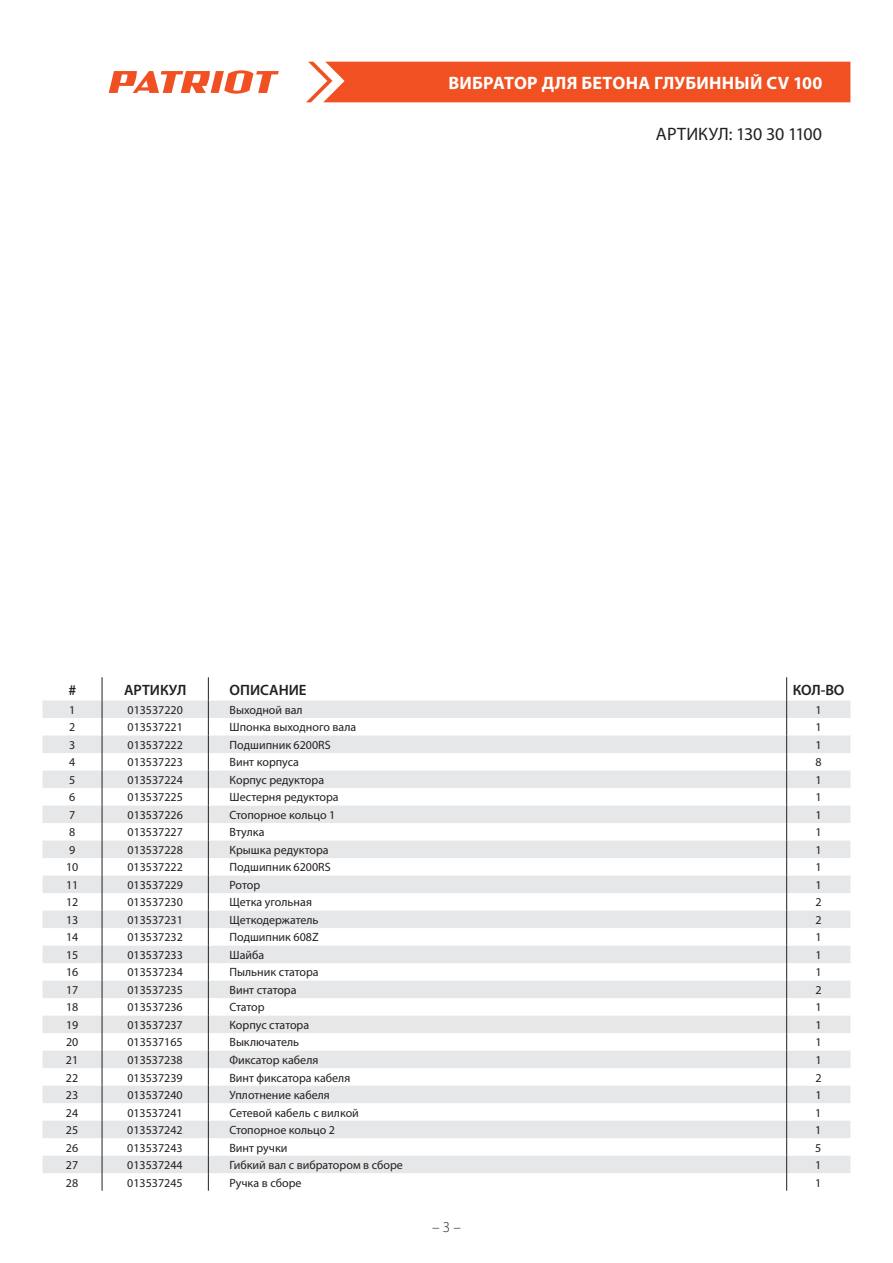
<style>
.page{position:relative;width:893px;height:1263px;background:#fff}
.page>*{position:absolute;margin:0;border:0;box-sizing:border-box;transform-origin:0 0}
.t1{font:700 18px "Myriad Pro";letter-spacing:.015em;color:#fff}
.t2{font:18px "Myriad Pro";color:#231f20}
.t3{font:600 15px "Myriad Pro";color:#231f20}
.t4{font:300 15px "Myriad Pro";color:#231f20}
.t5{font:12px "Myriad Pro";color:#231f20}
</style>
<div class="page">
<div style="left:306px;top:62px;width:544px;height:40px;background:#f15122"></div>
<svg style="left:109px;top:70px;width:170px;height:24px"></svg>
<svg style="left:43px;top:700px;width:807px;height:473px;fill:#e6e7e9"></svg>
<svg style="left:102px;top:677px;width:1px;height:514px"></svg>
<svg style="left:208px;top:677px;width:1px;height:514px"></svg>
<svg style="left:786px;top:677px;width:1px;height:514px"></svg>
<h1 class="t1" style="left:448px;top:73px;width:375px">ВИБРАТОР ДЛЯ БЕТОНА ГЛУБИННЫЙ CV 100</h1>
<h1 class="t2" style="left:656px;top:123px;width:168px">АРТИКУЛ: 130 30 1100</h1>
<p class="t3" style="left:68px;top:680px;width:9px">#</p>
<p class="t3" style="left:124px;top:680px;width:64px">АРТИКУЛ</p>
<p class="t3" style="left:230px;top:680px;width:78px">ОПИСАНИЕ</p>
<p class="t3" style="left:793px;top:680px;width:53px">КОЛ-ВО</p>
<p class="t5" style="left:69px;top:702px;width:8px">1</p>
<p class="t5" style="left:128px;top:702px;width:57px">013537220</p>
<p class="t5" style="left:230px;top:702px;width:75px">Выходной вал</p>
<p class="t5" style="left:815px;top:702px;width:8px">1</p>
<p class="t5" style="left:69px;top:720px;width:8px">2</p>
<p class="t5" style="left:128px;top:720px;width:57px">013537221</p>
<p class="t5" style="left:230px;top:720px;width:128px">Шпонка выходного вала</p>
<p class="t5" style="left:815px;top:720px;width:8px">1</p>
<p class="t5" style="left:69px;top:737px;width:8px">3</p>
<p class="t5" style="left:128px;top:737px;width:57px">013537222</p>
<p class="t5" style="left:230px;top:737px;width:103px">Подшипник 6200RS</p>
<p class="t5" style="left:815px;top:737px;width:8px">1</p>
<p class="t5" style="left:69px;top:755px;width:8px">4</p>
<p class="t5" style="left:128px;top:755px;width:57px">013537223</p>
<p class="t5" style="left:230px;top:755px;width:71px">Винт корпуса</p>
<p class="t5" style="left:815px;top:755px;width:8px">8</p>
<p class="t5" style="left:69px;top:772px;width:8px">5</p>
<p class="t5" style="left:128px;top:772px;width:57px">013537224</p>
<p class="t5" style="left:230px;top:772px;width:96px">Корпус редуктора</p>
<p class="t5" style="left:815px;top:772px;width:8px">1</p>
<p class="t5" style="left:69px;top:790px;width:8px">6</p>
<p class="t5" style="left:128px;top:790px;width:57px">013537225</p>
<p class="t5" style="left:230px;top:790px;width:111px">Шестерня редуктора</p>
<p class="t5" style="left:815px;top:790px;width:8px">1</p>
<p class="t5" style="left:69px;top:807px;width:8px">7</p>
<p class="t5" style="left:128px;top:807px;width:57px">013537226</p>
<p class="t5" style="left:230px;top:807px;width:107px">Стопорное кольцо 1</p>
<p class="t5" style="left:815px;top:807px;width:8px">1</p>
<p class="t5" style="left:69px;top:825px;width:8px">8</p>
<p class="t5" style="left:128px;top:825px;width:57px">013537227</p>
<p class="t5" style="left:230px;top:825px;width:36px">Втулка</p>
<p class="t5" style="left:815px;top:825px;width:8px">1</p>
<p class="t5" style="left:69px;top:842px;width:8px">9</p>
<p class="t5" style="left:128px;top:842px;width:57px">013537228</p>
<p class="t5" style="left:230px;top:842px;width:101px">Крышка редуктора</p>
<p class="t5" style="left:815px;top:842px;width:8px">1</p>
<p class="t5" style="left:66px;top:860px;width:14px">10</p>
<p class="t5" style="left:127px;top:860px;width:57px">013537222</p>
<p class="t5" style="left:230px;top:860px;width:103px">Подшипник 6200RS</p>
<p class="t5" style="left:815px;top:860px;width:8px">1</p>
<p class="t5" style="left:66px;top:877px;width:14px">11</p>
<p class="t5" style="left:127px;top:877px;width:57px">013537229</p>
<p class="t5" style="left:230px;top:877px;width:32px">Ротор</p>
<p class="t5" style="left:815px;top:877px;width:8px">1</p>
<p class="t5" style="left:66px;top:895px;width:14px">12</p>
<p class="t5" style="left:127px;top:895px;width:57px">013537230</p>
<p class="t5" style="left:230px;top:895px;width:84px">Щетка угольная</p>
<p class="t5" style="left:815px;top:895px;width:8px">2</p>
<p class="t5" style="left:66px;top:912px;width:14px">13</p>
<p class="t5" style="left:127px;top:912px;width:57px">013537231</p>
<p class="t5" style="left:230px;top:912px;width:90px">Щеткодержатель</p>
<p class="t5" style="left:815px;top:912px;width:8px">2</p>
<p class="t5" style="left:66px;top:930px;width:14px">14</p>
<p class="t5" style="left:127px;top:930px;width:57px">013537232</p>
<p class="t5" style="left:230px;top:930px;width:91px">Подшипник 608Z</p>
<p class="t5" style="left:815px;top:930px;width:8px">1</p>
<p class="t5" style="left:66px;top:947px;width:14px">15</p>
<p class="t5" style="left:127px;top:947px;width:57px">013537233</p>
<p class="t5" style="left:230px;top:947px;width:36px">Шайба</p>
<p class="t5" style="left:815px;top:947px;width:8px">1</p>
<p class="t5" style="left:66px;top:965px;width:14px">16</p>
<p class="t5" style="left:127px;top:965px;width:57px">013537234</p>
<p class="t5" style="left:230px;top:965px;width:91px">Пыльник статора</p>
<p class="t5" style="left:815px;top:965px;width:8px">1</p>
<p class="t5" style="left:66px;top:982px;width:14px">17</p>
<p class="t5" style="left:127px;top:982px;width:57px">013537235</p>
<p class="t5" style="left:230px;top:982px;width:69px">Винт статора</p>
<p class="t5" style="left:815px;top:982px;width:8px">2</p>
<p class="t5" style="left:66px;top:1000px;width:14px">18</p>
<p class="t5" style="left:127px;top:1000px;width:57px">013537236</p>
<p class="t5" style="left:230px;top:1000px;width:37px">Статор</p>
<p class="t5" style="left:815px;top:1000px;width:8px">1</p>
<p class="t5" style="left:66px;top:1017px;width:14px">19</p>
<p class="t5" style="left:127px;top:1017px;width:57px">013537237</p>
<p class="t5" style="left:229px;top:1017px;width:81px">Корпус статора</p>
<p class="t5" style="left:815px;top:1017px;width:8px">1</p>
<p class="t5" style="left:66px;top:1035px;width:14px">20</p>
<p class="t5" style="left:127px;top:1035px;width:57px">013537165</p>
<p class="t5" style="left:229px;top:1035px;width:71px">Выключатель</p>
<p class="t5" style="left:815px;top:1035px;width:8px">1</p>
<p class="t5" style="left:66px;top:1052px;width:14px">21</p>
<p class="t5" style="left:127px;top:1052px;width:57px">013537238</p>
<p class="t5" style="left:229px;top:1052px;width:90px">Фиксатор кабеля</p>
<p class="t5" style="left:815px;top:1052px;width:8px">1</p>
<p class="t5" style="left:66px;top:1070px;width:14px">22</p>
<p class="t5" style="left:127px;top:1070px;width:57px">013537239</p>
<p class="t5" style="left:229px;top:1070px;width:122px">Винт фиксатора кабеля</p>
<p class="t5" style="left:815px;top:1070px;width:8px">2</p>
<p class="t5" style="left:66px;top:1087px;width:14px">23</p>
<p class="t5" style="left:127px;top:1087px;width:57px">013537240</p>
<p class="t5" style="left:229px;top:1087px;width:102px">Уплотнение кабеля</p>
<p class="t5" style="left:815px;top:1087px;width:8px">1</p>
<p class="t5" style="left:66px;top:1105px;width:14px">24</p>
<p class="t5" style="left:127px;top:1105px;width:57px">013537241</p>
<p class="t5" style="left:229px;top:1105px;width:131px">Сетевой кабель с вилкой</p>
<p class="t5" style="left:815px;top:1105px;width:8px">1</p>
<p class="t5" style="left:66px;top:1122px;width:14px">25</p>
<p class="t5" style="left:127px;top:1122px;width:57px">013537242</p>
<p class="t5" style="left:229px;top:1122px;width:107px">Стопорное кольцо 2</p>
<p class="t5" style="left:815px;top:1122px;width:8px">1</p>
<p class="t5" style="left:66px;top:1140px;width:14px">26</p>
<p class="t5" style="left:127px;top:1140px;width:57px">013537243</p>
<p class="t5" style="left:229px;top:1140px;width:60px">Винт ручки</p>
<p class="t5" style="left:815px;top:1140px;width:8px">5</p>
<p class="t5" style="left:66px;top:1157px;width:14px">27</p>
<p class="t5" style="left:127px;top:1157px;width:57px">013537244</p>
<p class="t5" style="left:229px;top:1157px;width:175px">Гибкий вал с вибратором в сборе</p>
<p class="t5" style="left:815px;top:1157px;width:8px">1</p>
<p class="t5" style="left:66px;top:1175px;width:14px">28</p>
<p class="t5" style="left:127px;top:1175px;width:57px">013537245</p>
<p class="t5" style="left:229px;top:1175px;width:74px">Ручка в сборе</p>
<p class="t5" style="left:815px;top:1175px;width:8px">1</p>
<p class="t4" style="left:432px;top:1218px;width:30px">– 3 –</p>
</div>
